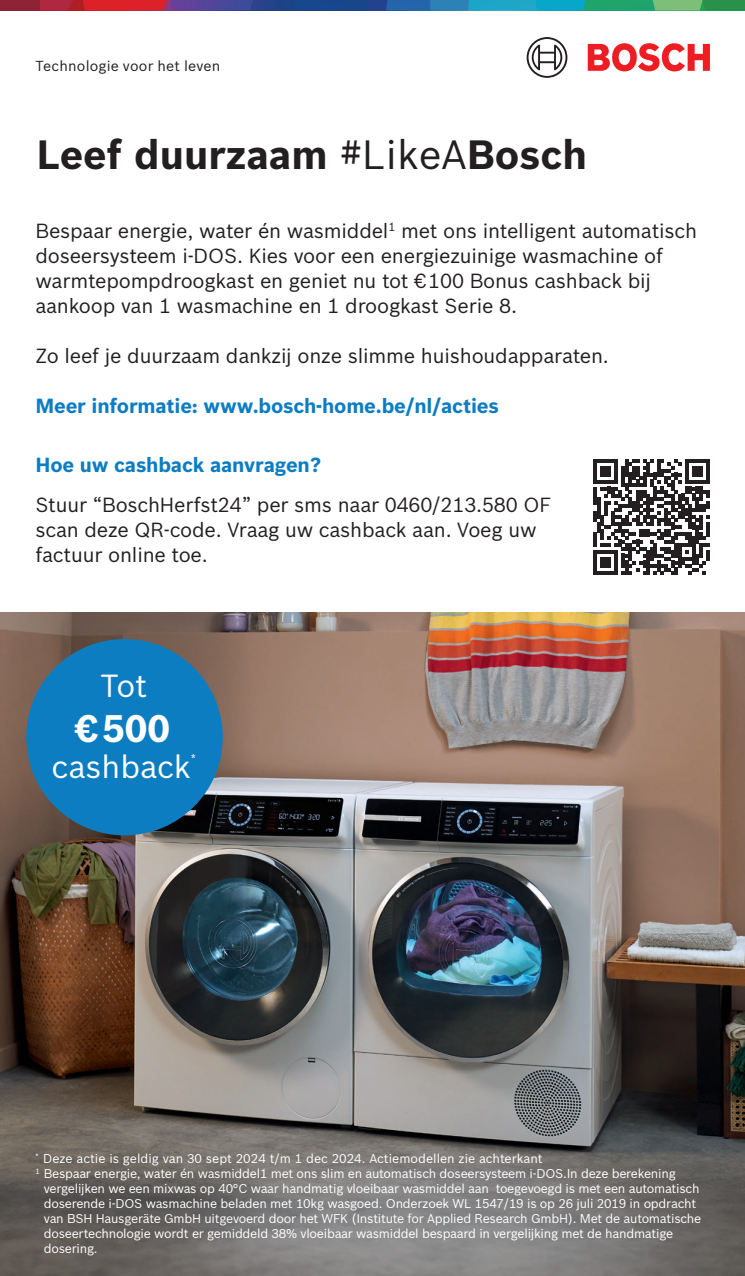
<style>
.page{position:relative;width:745px;height:1276px;background:#fff}
.page>*{position:absolute;margin:0;border:0;box-sizing:border-box;transform-origin:0 0}
.t1{font:700 40px "Bosch Sans";color:#231f20}
.t2{font:700 37.5px "Bosch Sans";color:#fff}
.t3{font:31.25px "Bosch Sans";color:#fff}
.t4{font:20px/25px "Bosch Sans";letter-spacing:-.01em;color:#231f20}
.t5{font:700 20px "Bosch Sans";letter-spacing:-.01em;color:#0d7dc2}
.Copytext_16pt{font:14.25px "Bosch Sans";letter-spacing:.015em;color:#231f20}
.t6{font:12.5px/15px "Bosch Sans";letter-spacing:-.02em;color:#fff}
.t7{font:12.5px "Bosch Sans";color:#fff}
.t8{font:11.75px "Bosch Sans";color:#fff}
.s1{font-weight:400}
</style>
<div class="page">
<img style="left:0;top:612px;width:744px;height:87px">
<img style="left:0;top:699px;width:744px;height:577px">
<div style="left:0;top:0;width:39px;height:10px;background:#8f2237"></div>
<svg style="left:39px;top:0;width:705px;height:10px;background:#4a6a82"></svg>
<svg style="left:587px;top:43px;width:122px;height:28px"></svg>
<svg style="left:526px;top:37px;width:41px;height:41px"></svg>
<svg style="left:593px;top:459px;width:116px;height:116px"></svg>
<svg style="left:705px;top:550px;width:4px;height:11px"></svg>
<div style="left:26px;top:639px;width:197px;height:196px;background:#0d7dc2;border-radius:50%"></div>
<p class="Copytext_16pt" style="left:35px;top:57px;width:186px">Technologie voor het leven</p>
<p class="t1" style="left:37px;top:130px;width:551px">Leef duurzaam <span class="s1">#LikeA</span>Bosch</p>
<p class="t4" style="left:35px;top:218px;width:662px">Bespaar energie, water én wasmiddel<sup>1</sup> met ons intelligent automatisch doseersysteem i-DOS. Kies voor een energiezuinige wasmachine of warmtepompdroogkast en geniet nu tot €100 Bonus cashback bij aankoop van 1 wasmachine en 1 droogkast Serie 8.</p>
<p class="t4" style="left:35px;top:343px;width:574px">Zo leef je duurzaam dankzij onze slimme huishoudapparaten.</p>
<p class="t5" style="left:35px;top:393px;width:464px">Meer informatie: www.bosch-home.be/nl/acties</p>
<p class="t5" style="left:35px;top:452px;width:287px">Hoe uw cashback aanvragen?</p>
<p class="t4" style="left:35px;top:492px;width:516px">Stuur “BoschHerfst24” per sms naar 0460/213.580 OF scan deze QR-code. Vraag uw cashback aan. Voeg uw factuur online toe.</p>
<p class="t3" style="left:100px;top:666px;width:48px">Tot</p>
<p class="t2" style="left:75px;top:705px;width:97px">€500</p>
<p class="t3" style="left:51px;top:747px;width:141px">cashback</p>
<p class="t8" style="left:191px;top:751px;width:7px">*</p>
<p class="t7" style="left:35px;top:1151px;width:508px"><sup>*</sup> Deze actie is geldig van 30 sept 2024 t/m 1 dec 2024. Actiemodellen zie achterkant</p>
<p class="t6" style="left:44px;top:1166px;width:658px;text-indent:-8px"><sup>1</sup> Bespaar energie, water én wasmiddel1 met ons slim en automatisch doseersysteem i-DOS.In deze berekening vergelijken we een mixwas op 40°C waar handmatig vloeibaar wasmiddel aan toegevoegd is met een automatisch doserende i-DOS wasmachine beladen met 10kg wasgoed. Onderzoek WL 1547/19 is op 26 juli 2019 in opdracht van BSH Hausgeräte GmbH uitgevoerd door het WFK (Institute for Applied Research GmbH). Met de automatische doseertechnologie wordt er gemiddeld 38% vloeibaar wasmiddel bespaard in vergelijking met de handmatige dosering.</p>
</div>
